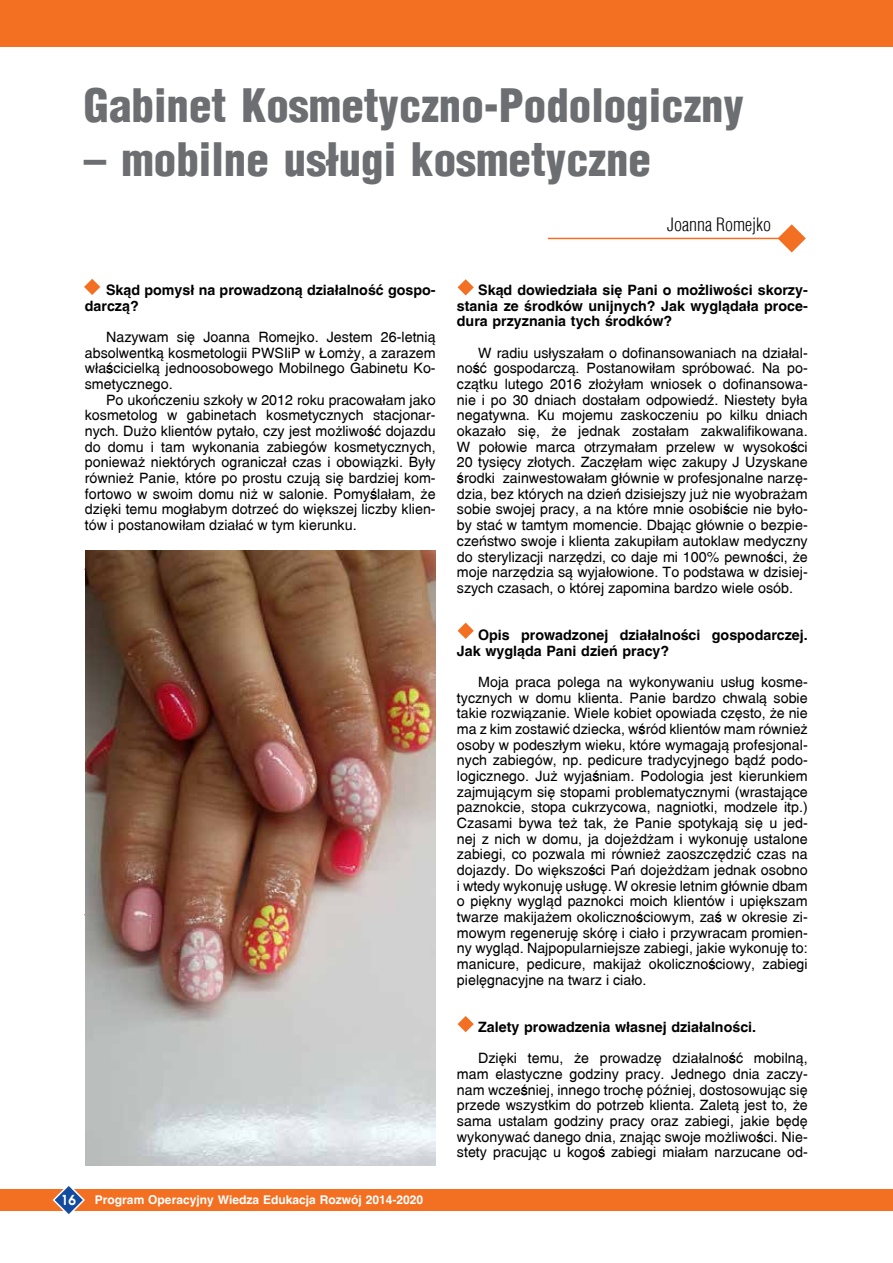
<style>
.page{position:relative;width:893px;height:1263px;background:#fff}
.page>*{position:absolute;margin:0;border:0;box-sizing:border-box;transform-origin:0 0}
.t1{font:900 45px "Switzerland Cond";color:#6d6e71}
.t2{font:300 18px "Switzerland Cond";color:#000}
.t3{font:14.25px/15.8px "Switzerland";color:#000;text-align:justify}
.t4{font:700 14.25px/15.8px "Switzerland";color:#000}
.t5{font:700 13.5px "Avalon";color:#fff}
.t6{font:700 12px "Switzerland";color:#fff}
</style>
<div class="page">
<div style="left:0;top:1189px;width:893px;height:22px;background:#f36f21"></div>
<svg style="left:52px;top:1186px;width:33px;height:28px"></svg>
<div style="left:0;top:0;width:893px;height:46px;background:#f36f21"></div>
<svg style="left:778px;top:224px;width:28px;height:28px"></svg>
<svg style="left:84px;top:279px;width:16px;height:16px"></svg>
<svg style="left:458px;top:279px;width:16px;height:16px"></svg>
<svg style="left:458px;top:623px;width:16px;height:16px"></svg>
<svg style="left:458px;top:1016px;width:16px;height:16px"></svg>
<hr style="left:548px;top:238px;width:238px;height:1px;background:#f36f21">
<img style="left:85px;top:551px;width:351px;height:614px">
<h1 class="t1" style="left:84px;top:76px;width:661px">Gabinet Kosmetyczno-Podologiczny</h1>
<h1 class="t1" style="left:84px;top:130px;width:568px">– mobilne usługi kosmetyczne</h1>
<p class="t2" style="left:667px;top:214px;width:105px">Joanna Romejko</p>
<p class="t4" style="left:85px;top:282px;width:352px;text-indent:21px">Skąd pomysł na prowadzoną działalność gospo&shy;darczą?</p>
<p class="t3" style="left:85px;top:329px;width:352px;text-indent:21px">Nazywam się Joanna Romejko. Jestem 26-letnią absolwentką kosmetologii PWSIiP w Łomży, a zarazem właścicielką jednoosobowego Mobilnego Gabinetu Ko&shy;smetycznego.</p>
<p class="t3" style="left:85px;top:392px;width:352px;text-indent:21px">Po ukończeniu szkoły w 2012 roku pracowałam jako kosmetolog w gabinetach kosmetycznych stacjonar&shy;nych. Dużo klientów pytało, czy jest możliwość dojazdu do domu i tam wykonania zabiegów kosmetycznych, ponieważ niektórych ograniczał czas i obowiązki. Były również Panie, które po prostu czują się bardziej kom&shy;fortowo w swoim domu niż w salonie. Pomyślałam, że dzięki temu mogłabym dotrzeć do większej liczby klien&shy;tów i postanowiłam działać w tym kierunku.</p>
<p class="t5" style="left:61px;top:1191px;width:17px">16</p>
<p class="t6" style="left:95px;top:1193px;width:330px">Program Operacyjny Wiedza Edukacja Rozwój 2014-2020</p>
<p class="t4" style="left:457px;top:282px;width:352px;text-align:justify;text-indent:21px">Skąd dowiedziała się Pani o możliwości skorzy&shy;stania ze środków unijnych? Jak wyglądała proce&shy;dura przyznania tych środków?</p>
<p class="t3" style="left:457px;top:345px;width:352px;text-indent:21px">W radiu usłyszałam o dofinansowaniach na działal&shy;ność gospodarczą. Postanowiłam spróbować. Na po&shy;czątku lutego 2016 złożyłam wniosek o dofinansowa&shy;nie i po 30 dniach dostałam odpowiedź. Niestety była negatywna. Ku mojemu zaskoczeniu po kilku dniach okazało się, że jednak zostałam zakwalifikowana.<br>W połowie marca otrzymałam przelew w wysokości 20 tysięcy złotych. Zaczęłam więc zakupy J Uzyskane środki zainwestowałam głównie w profesjonalne narzę&shy;dzia, bez których na dzień dzisiejszy już nie wyobrażam sobie swojej pracy, a na które mnie osobiście nie było&shy;by stać w tamtym momencie. Dbając głównie o bezpie&shy;czeństwo swoje i klienta zakupiłam autoklaw medyczny do sterylizacji narzędzi, co daje mi 100% pewności, że moje narzędzia są wyjałowione. To podstawa w dzisiej&shy;szych czasach, o której zapomina bardzo wiele osób.</p>
<p class="t4" style="left:457px;top:627px;width:352px;text-indent:21px">Opis prowadzonej działalności gospodarczej.<br>Jak wygląda Pani dzień pracy?</p>
<p class="t3" style="left:457px;top:674px;width:352px;text-indent:21px">Moja praca polega na wykonywaniu usług kosme&shy;tycznych w domu klienta. Panie bardzo chwalą sobie takie rozwiązanie. Wiele kobiet opowiada często, że nie ma z kim zostawić dziecka, wśród klientów mam również osoby w podeszłym wieku, które wymagają profesjonal&shy;nych zabiegów, np. pedicure tradycyjnego bądź podo&shy;logicznego. Już wyjaśniam. Podologia jest kierunkiem zajmującym się stopami problematycznymi (wrastające paznokcie, stopa cukrzycowa, nagniotki, modzele itp.)<br>Czasami bywa też tak, że Panie spotykają się u jed&shy;nej z nich w domu, ja dojeżdżam i wykonuję ustalone zabiegi, co pozwala mi również zaoszczędzić czas na dojazdy. Do większości Pań dojeżdżam jednak osobno i wtedy wykonuję usługę. W okresie letnim głównie dbam o piękny wygląd paznokci moich klientów i upiększam twarze makijażem okolicznościowym, zaś w okresie zi&shy;mowym regeneruję skórę i ciało i przywracam promien&shy;ny wygląd. Najpopularniejsze zabiegi, jakie wykonuję to: manicure, pedicure, makijaż okolicznościowy, zabiegi pielęgnacyjne na twarz i ciało.</p>
<p class="t4" style="left:478px;top:1019px;width:279px">Zalety prowadzenia własnej działalności.</p>
<p class="t3" style="left:457px;top:1050px;width:352px;text-indent:21px">Dzięki temu, że prowadzę działalność mobilną, mam elastyczne godziny pracy. Jednego dnia zaczy&shy;nam wcześniej, innego trochę później, dostosowując się przede wszystkim do potrzeb klienta. Zaletą jest to, że sama ustalam godziny pracy oraz zabiegi, jakie będę wykonywać danego dnia, znając swoje możliwości. Nie&shy;stety pracując u kogoś zabiegi miałam narzucane od-</p>
</div>
